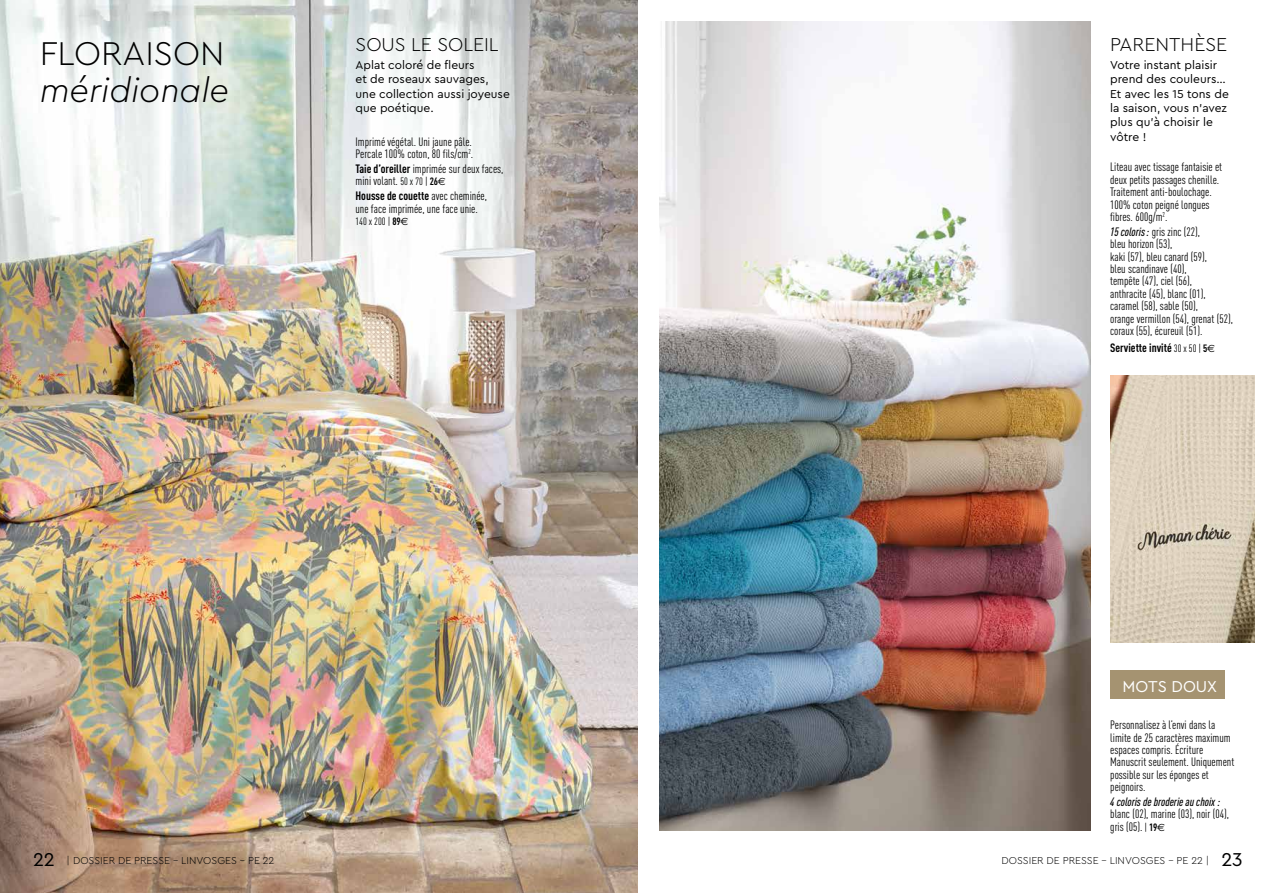
<style>
.page{position:relative;width:1276px;height:893px;background:#fff}
.page>*{position:absolute;margin:0;border:0;box-sizing:border-box;transform-origin:0 0}
.t1{font:italic 300 34.5px "Cera Pro";color:#000}
.t2{font:300 34.5px "Cera Pro";color:#000}
.t3{font:300 19.5px "Cera Pro";color:#000}
.t4{font:16.5px "Cera Pro";color:#fff}
.t5{font:condensed 12px/12.5px "DIN Pro";color:#000}
.t6{font:12px/14.4px "Cera Pro";color:#000}
.t7{font:italic 500 condensed 12px "DIN Pro";color:#000}
.t8{font:700 condensed 12px "DIN Pro";color:#000}
.t9{font:300 10.5px "Cera Pro";color:#000}
.t10{font:condensed 10.5px "DIN Pro";color:#000}
.s1{font-weight:700}
.s2{font-size:10.5px}
.s3{font-weight:700;font-size:10.5px}
.s4{font-family:"Euro Sans";font-stretch:normal;font-size:10.5px}
.s5{font-family:"Euro Sans";font-stretch:normal}
.s6{font-weight:500;font-style:italic}
.s7{font-weight:400;font-size:10.5px}
.s8{font-family:"Euro Sans";font-weight:400;font-stretch:normal;font-size:10.5px}
.s9{font-weight:400;font-size:19.5px}
</style>
<div class="page">
<img style="left:659px;top:21px;width:432px;height:810px">
<img style="left:1110px;top:375px;width:144px;height:268px">
<img style="left:0;top:0;width:638px;height:893px">
<div style="left:1110px;top:671px;width:114px;height:28px;background:#a59371"></div>
<h1 class="t2" style="left:40px;top:31px;width:186px">FLORAISON</h1>
<h1 class="t1" style="left:40px;top:67px;width:191px">méridionale</h1>
<h2 class="t3" style="left:355px;top:32px;width:145px">SOUS LE SOLEIL</h2>
<p class="t6" style="left:355px;top:57px;width:156px">Aplat coloré de fleurs<br>et de roseaux sauvages, une collection aussi joyeuse que poétique.</p>
<p class="t5" style="left:355px;top:135px;width:119px">Imprimé végétal. Uni jaune pâle.<br>Percale 100% coton, 80 fils/cm<sup>2</sup>.</p>
<p class="t5" style="left:355px;top:162px;width:149px"><span class="s1">Taie d’oreiller</span> imprimée sur deux faces, mini volant. <span class="s2">50 x 70 |</span> <span class="s3">26</span><span class="s4">€</span></p>
<p class="t5" style="left:355px;top:189px;width:133px"><span class="s1">Housse de couette</span> avec cheminée, une face imprimée, une face unie.</p>
<p class="t10" style="left:355px;top:214px;width:54px">140 x 200 | <span class="s1">89</span><span class="s5">€</span></p>
<h2 class="t3" style="left:1110px;top:32px;width:119px">PARENTHÈSE</h2>
<p class="t6" style="left:1110px;top:57px;width:120px">Votre instant plaisir prend des couleurs…<br>Et avec les 15 tons de la saison, vous n’avez plus qu’à choisir le vôtre !</p>
<p class="t5" style="left:1110px;top:160px;width:114px">Liteau avec tissage fantaisie et deux petits passages chenille.<br>Traitement anti-boulochage.<br>100% coton peigné longues fibres. 600g/m<sup>2</sup>.</p>
<p class="t5" style="left:1110px;top:224px;width:124px"><span class="s6">15 coloris:</span> gris zinc (22),<br>bleu horizon (53),<br>kaki (57), bleu canard (59),<br>bleu scandinave (40),<br>tempête (47), ciel (56),<br>anthracite (45), blanc (01), caramel (58), sable (50),<br>orange vermillon (54), grenat (52), coraux (55), écureuil (51).</p>
<p class="t8" style="left:1110px;top:339px;width:106px">Serviette invité <span class="s7">30 x 50 |</span> <span class="s2">5</span><span class="s8">€</span></p>
<h3 class="t4" style="left:1122px;top:675px;width:96px">MOTS DOUX</h3>
<p class="t5" style="left:1110px;top:718px;width:125px">Personnalisez à l’envi dans la limite de 25 caractères maximum espaces compris. Écriture<br>Manuscrit seulement. Uniquement possible sur les éponges et peignoirs.</p>
<p class="t7" style="left:1110px;top:793px;width:111px">4 coloris de broderie au choix :</p>
<p class="t5" style="left:1110px;top:807px;width:120px">blanc (02), marine (03), noir (04), gris (05). <span class="s2">|</span> <span class="s3">19</span><span class="s4">€</span></p>
<p class="t9" style="left:33px;top:854px;width:243px"><span class="s9">22</span> | DOSSIER DE PRESSE - LINVOSGES - PE 22</p>
<p class="t9" style="left:1001px;top:854px;width:243px">DOSSIER DE PRESSE - LINVOSGES - PE 22 | <span class="s9">23</span></p>
</div>
